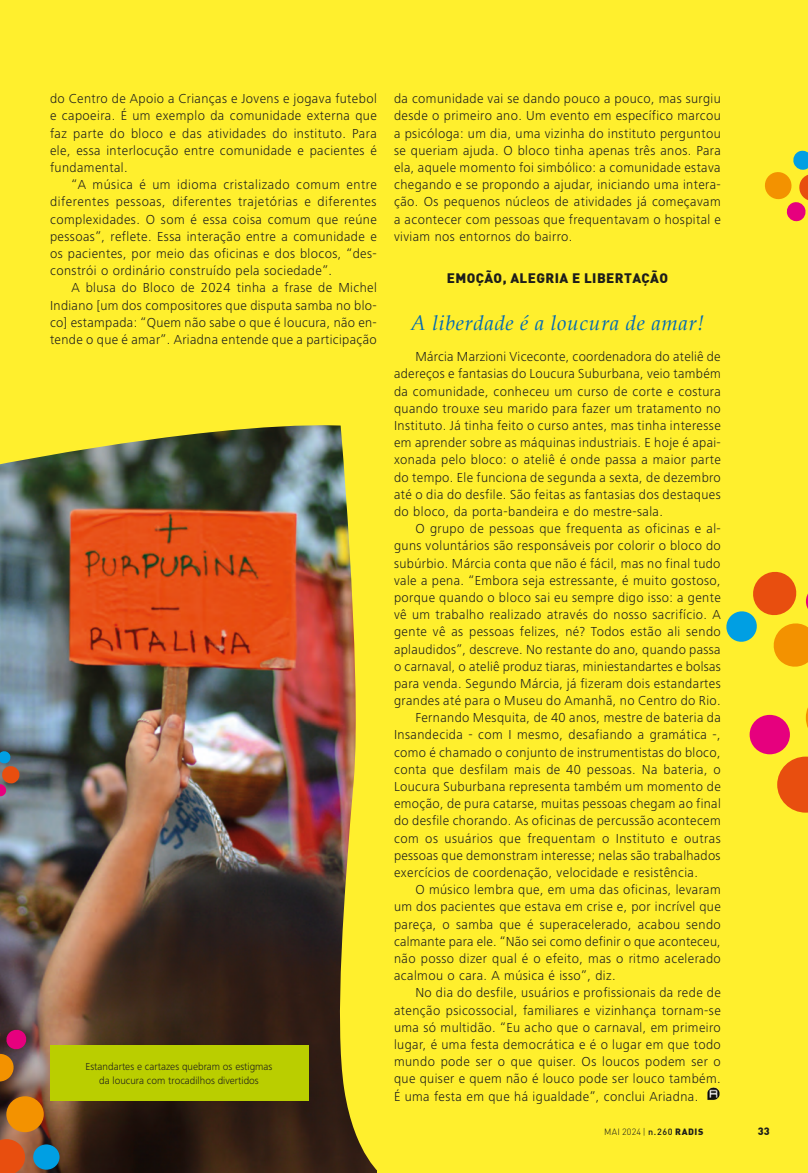
<style>
.page{position:relative;width:808px;height:1173px;background:#fff}
.page>*{position:absolute;margin:0;border:0;box-sizing:border-box;transform-origin:0 0}
.Blocos_Carnaval_Mental{font:italic 21px "Book Antiqua";letter-spacing:.03em;color:#0069b4}
.Corpo_de_texto{font:300 13.5px/17.2px "Frutiger Next LT";letter-spacing:.03em;color:#1d1d1b;text-align:justify}
.Título_H6___Entretitulo{font:900 13.5px "DIN";letter-spacing:.03em;color:#1d1d1b}
.Fotos_-_Legenda_40_anos{font:300 10.5px/13.5px "Frutiger Next LT";color:#1d1d1b;text-align:center}
.t1{font:900 10.5px "DIN";color:#1d1d1b}
.t2{font:300 9px "DIN";letter-spacing:.02em;color:#1d1d1b}
.s1{font-weight:500}
.s2{font-weight:900}
</style>
<div class="page">
<div style="left:0;top:0;width:808px;height:1172px;background:#ffef2d"></div>
<img style="left:0;top:473px;width:334px;height:699px">
<svg style="left:0;top:425px;width:334px;height:48px"></svg>
<img style="left:334px;top:425px;width:43px;height:747px">
<img style="left:707px;top:1087px;width:13px;height:13px">
<svg style="left:777px;top:756px;width:31px;height:56px"></svg>
<svg style="left:805px;top:707px;width:3px;height:21px"></svg>
<div style="left:749px;top:714px;width:40px;height:40px;background:#e6007e;border-radius:50%"></div>
<svg style="left:726px;top:571px;width:82px;height:96px"></svg>
<svg style="left:765px;top:150px;width:43px;height:72px"></svg>
<div style="left:6px;top:1096px;width:38px;height:35px;background:#f39200;border-radius:50%"></div>
<div style="left:33px;top:1144px;width:26px;height:25px;background:#009fe3;border-radius:50%"></div>
<svg style="left:0;top:1019px;width:27px;height:63px;background:#8c4745"></svg>
<svg style="left:0;top:750px;width:21px;height:47px"></svg>
<div style="left:50px;top:1044px;width:258px;height:56px;background:#bace00"></div>
<svg style="left:0;top:1138px;width:25px;height:35px"></svg>
<p class="Corpo_de_texto" style="left:50px;top:90px;width:328px">do Centro de Apoio a Crianças e Jovens e jogava futebol e capoeira. É um exemplo da comunidade externa que faz parte do bloco e das atividades do instituto. Para ele, essa interlocução entre comunidade e pacientes é fundamental.</p>
<p class="Corpo_de_texto" style="left:50px;top:176px;width:328px;text-indent:21px">“A música é um idioma cristalizado comum entre diferentes pessoas, diferentes trajetórias e diferentes complexidades. O som é essa coisa comum que reúne pessoas”, reflete. Essa interação entre a comunidade e os pacientes, por meio das oficinas e dos blocos, “des&shy;constrói o ordinário construído pela sociedade”.</p>
<p class="Corpo_de_texto" style="left:50px;top:279px;width:328px;text-indent:21px">A blusa do Bloco de 2024 tinha a frase de Michel Indiano [um dos compositores que disputa samba no blo&shy;co] estampada: “Quem não sabe o que é loucura, não en&shy;tende o que é amar”. Ariadna entende que a participação</p>
<p class="Fotos_-_Legenda_40_anos" style="left:85px;top:1059px;width:188px">Estandartes e cartazes quebram os estigmas da loucura com trocadilhos divertidos</p>
<p class="Corpo_de_texto" style="left:394px;top:90px;width:328px">da comunidade vai se dando pouco a pouco, mas surgiu desde o primeiro ano. Um evento em específico marcou a psicóloga: um dia, uma vizinha do instituto perguntou se queriam ajuda. O bloco tinha apenas três anos. Para ela, aquele momento foi simbólico: a comunidade estava chegando e se propondo a ajudar, iniciando uma intera&shy;ção. Os pequenos núcleos de atividades já começavam a acontecer com pessoas que frequentavam o hospital e viviam nos entornos do bairro.</p>
<p class="Título_H6___Entretitulo" style="left:447px;top:269px;width:223px">EMOÇÃO, ALEGRIA E LIBERTAÇÃO</p>
<p class="Blocos_Carnaval_Mental" style="left:410px;top:308px;width:295px">A liberdade é a loucura de amar!</p>
<p class="Corpo_de_texto" style="left:394px;top:348px;width:328px;text-indent:21px">Márcia Marzioni Viceconte, coordenadora do ateliê de adereços e fantasias do Loucura Suburbana, veio também da comunidade, conheceu um curso de corte e costura quando trouxe seu marido para fazer um tratamento no Instituto. Já tinha feito o curso antes, mas tinha interesse em aprender sobre as máquinas industriais. E hoje é apai&shy;xonada pelo bloco: o ateliê é onde passa a maior parte do tempo. Ele funciona de segunda a sexta, de dezembro até o dia do desfile. São feitas as fantasias dos destaques do bloco, da porta-bandeira e do mestre-sala.</p>
<p class="Corpo_de_texto" style="left:394px;top:520px;width:328px;text-indent:21px">O grupo de pessoas que frequenta as oficinas e al&shy;guns voluntários são responsáveis por colorir o bloco do subúrbio. Márcia conta que não é fácil, mas no final tudo vale a pena. “Embora seja estressante, é muito gostoso, porque quando o bloco sai eu sempre digo isso: a gente vê um trabalho realizado através do nosso sacrifício. A gente vê as pessoas felizes, né? Todos estão ali sendo aplaudidos”, descreve. No restante do ano, quando passa o carnaval, o ateliê produz tiaras, miniestandartes e bolsas para venda. Segundo Márcia, já fizeram dois estandartes grandes até para o Museu do Amanhã, no Centro do Rio.</p>
<p class="Corpo_de_texto" style="left:394px;top:709px;width:328px;text-indent:21px">Fernando Mesquita, de 40 anos, mestre de bateria da Insandecida - com I mesmo, desafiando a gramática -, como é chamado o conjunto de instrumentistas do bloco, conta que desfilam mais de 40 pessoas. Na bateria, o Loucura Suburbana representa também um momento de emoção, de pura catarse, muitas pessoas chegam ao final do desfile chorando. As oficinas de percussão acontecem com os usuários que frequentam o Instituto e outras pessoas que demonstram interesse; nelas são trabalhados exercícios de coordenação, velocidade e resistência.</p>
<p class="Corpo_de_texto" style="left:394px;top:881px;width:328px;text-indent:21px">O músico lembra que, em uma das oficinas, levaram um dos pacientes que estava em crise e, por incrível que pareça, o samba que é superacelerado, acabou sendo calmante para ele. “Não sei como definir o que aconteceu, não posso dizer qual é o efeito, mas o ritmo acelerado acalmou o cara. A música é isso”, diz.</p>
<p class="Corpo_de_texto" style="left:394px;top:984px;width:328px;text-indent:21px">No dia do desfile, usuários e profissionais da rede de atenção psicossocial, familiares e vizinhança tornam-se uma só multidão. “Eu acho que o carnaval, em primeiro lugar, é uma festa democrática e é o lugar em que todo mundo pode ser o que quiser. Os loucos podem ser o que quiser e quem não é louco pode ser louco também.<br>É uma festa em que há igualdade”, conclui Ariadna.</p>
<p class="t2" style="left:604px;top:1125px;width:101px">MAI 2024 | <span class="s1">n.260</span> <span class="s2">RADIS</span></p>
<p class="t1" style="left:757px;top:1123px;width:14px">33</p>
</div>
